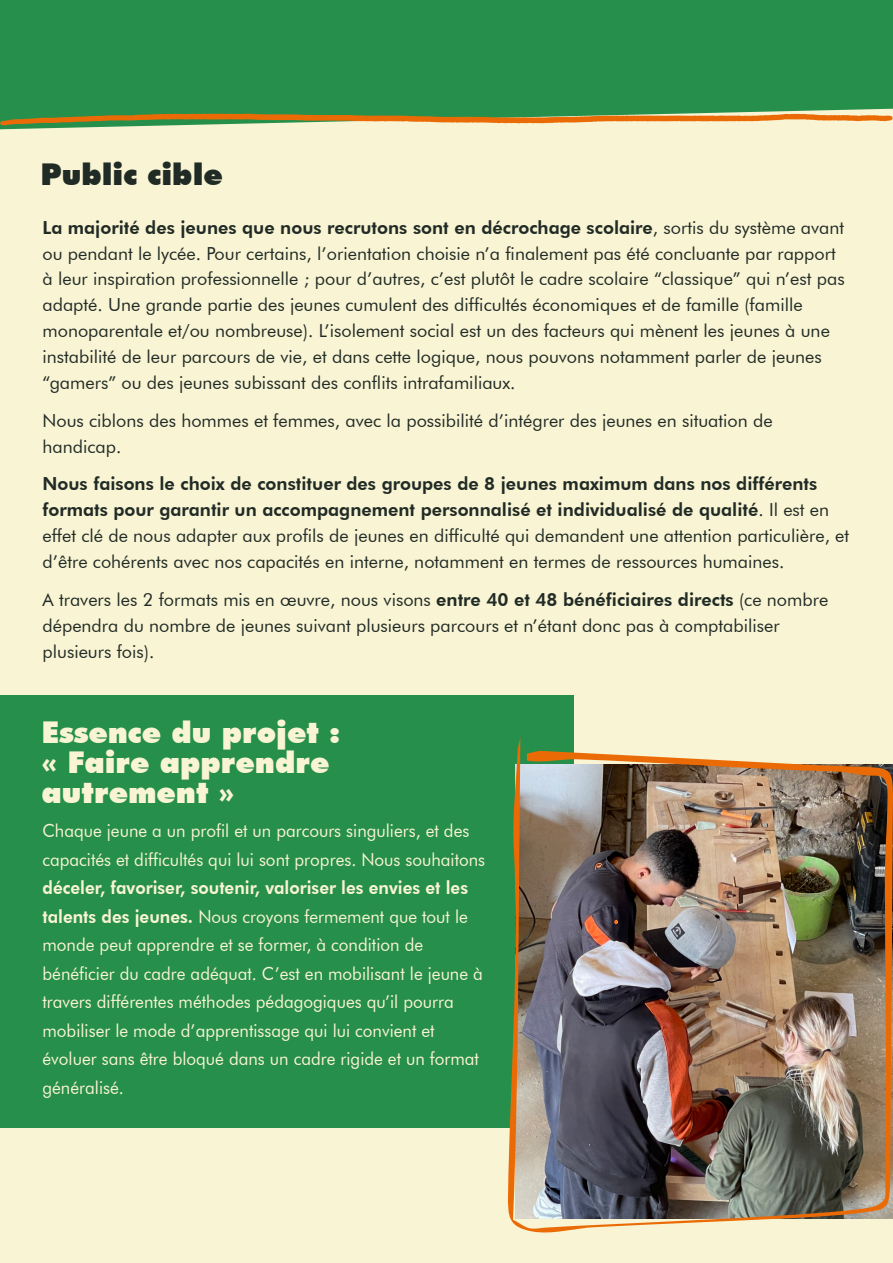
<style>
.page{position:relative;width:893px;height:1263px;background:#f9f4d4}
.page>*{position:absolute;margin:0;border:0;box-sizing:border-box;transform-origin:0 0}
.t1{font:900 30px "Futura BT";color:#f9f4d4}
.t2{font:900 30px "Futura BT";color:#212b25}
.t3{font:18px "Futura BT";color:#212b25}
.t4{font:18px "Futura BT";color:#f9f4d4;scale:.95 1}
.t5{font:800 18px "Futura BT";color:#212b25}
.t6{font:800 18px "Futura BT";color:#f9f4d4;scale:.95 1}
.s1{font-weight:400}
.s2{font-weight:800}
</style>
<div class="page">
<div style="left:0;top:695px;width:573px;height:433px;background:#268f4b"></div>
<div style="left:0;top:0;width:893px;height:129px;background:#268f4b"></div>
<svg style="left:0;top:113px;width:893px;height:13px"></svg>
<img style="left:508px;top:737px;width:385px;height:496px">
<p class="t2" style="left:41px;top:162px;width:184px">Public cible</p>
<p class="t5" style="left:43px;top:220px;width:803px">La majorité des jeunes que nous recrutons sont en décrochage scolaire<span class="s1">, sortis du système avant</span></p>
<p class="t3" style="left:43px;top:246px;width:795px">ou pendant le lycée. Pour certains, l’orientation choisie n’a finalement pas été concluante par rapport</p>
<p class="t3" style="left:43px;top:272px;width:804px">à leur inspiration professionnelle ; pour d’autres, c’est plutôt le cadre scolaire “classique” qui n’est pas</p>
<p class="t3" style="left:43px;top:298px;width:762px">adapté. Une grande partie des jeunes cumulent des difficultés économiques et de famille (famille</p>
<p class="t3" style="left:43px;top:323px;width:789px">monoparentale et/ou nombreuse). L’isolement social est un des facteurs qui mènent les jeunes à une</p>
<p class="t3" style="left:43px;top:349px;width:781px">instabilité de leur parcours de vie, et dans cette logique, nous pouvons notamment parler de jeunes</p>
<p class="t3" style="left:43px;top:375px;width:475px">“gamers” ou des jeunes subissant des conflits intrafamiliaux.</p>
<p class="t3" style="left:43px;top:413px;width:732px">Nous ciblons des hommes et femmes, avec la possibilité d’intégrer des jeunes en situation de</p>
<p class="t3" style="left:43px;top:439px;width:80px">handicap.</p>
<p class="t5" style="left:43px;top:477px;width:776px">Nous faisons le choix de constituer des groupes de 8 jeunes maximum dans nos différents</p>
<p class="t5" style="left:43px;top:503px;width:788px">formats pour garantir un accompagnement personnalisé et individualisé de qualité<span class="s1">. Il est en</span></p>
<p class="t3" style="left:43px;top:528px;width:808px">effet clé de nous adapter aux profils de jeunes en difficulté qui demandent une attention particulière, et</p>
<p class="t3" style="left:43px;top:554px;width:743px">d’être cohérents avec nos capacités en interne, notamment en termes de ressources humaines.</p>
<p class="t3" style="left:43px;top:592px;width:787px">A travers les 2 formats mis en œuvre, nous visons <span class="s2">entre 40 et 48 bénéficiaires directs</span> (ce nombre</p>
<p class="t3" style="left:43px;top:618px;width:739px">dépendra du nombre de jeunes suivant plusieurs parcours et n’étant donc pas à comptabiliser</p>
<p class="t3" style="left:43px;top:644px;width:113px">plusieurs fois).</p>
<p class="t1" style="left:42px;top:720px;width:300px">Essence du projet :</p>
<p class="t1" style="left:42px;top:750px;width:289px">« Faire apprendre</p>
<p class="t1" style="left:42px;top:780px;width:194px">autrement »</p>
<p class="t4" style="left:43px;top:823px;width:451px">Chaque jeune a un profil et un parcours singuliers, et des</p>
<p class="t4" style="left:43px;top:852px;width:467px">capacités et difficultés qui lui sont propres. Nous souhaitons</p>
<p class="t6" style="left:43px;top:880px;width:449px">déceler, favoriser, soutenir, valoriser les envies et les</p>
<p class="t4" style="left:43px;top:909px;width:449px"><span class="s2">talents des jeunes.</span> Nous croyons fermement que tout le</p>
<p class="t4" style="left:43px;top:937px;width:402px">monde peut apprendre et se former, à condition de</p>
<p class="t4" style="left:43px;top:966px;width:465px">bénéficier du cadre adéquat. C’est en mobilisant le jeune à</p>
<p class="t4" style="left:43px;top:994px;width:434px">travers différentes méthodes pédagogiques qu’il pourra</p>
<p class="t4" style="left:43px;top:1023px;width:414px">mobiliser le mode d’apprentissage qui lui convient et</p>
<p class="t4" style="left:43px;top:1051px;width:461px">évoluer sans être bloqué dans un cadre rigide et un format</p>
<p class="t4" style="left:43px;top:1080px;width:87px">généralisé.</p>
</div>
